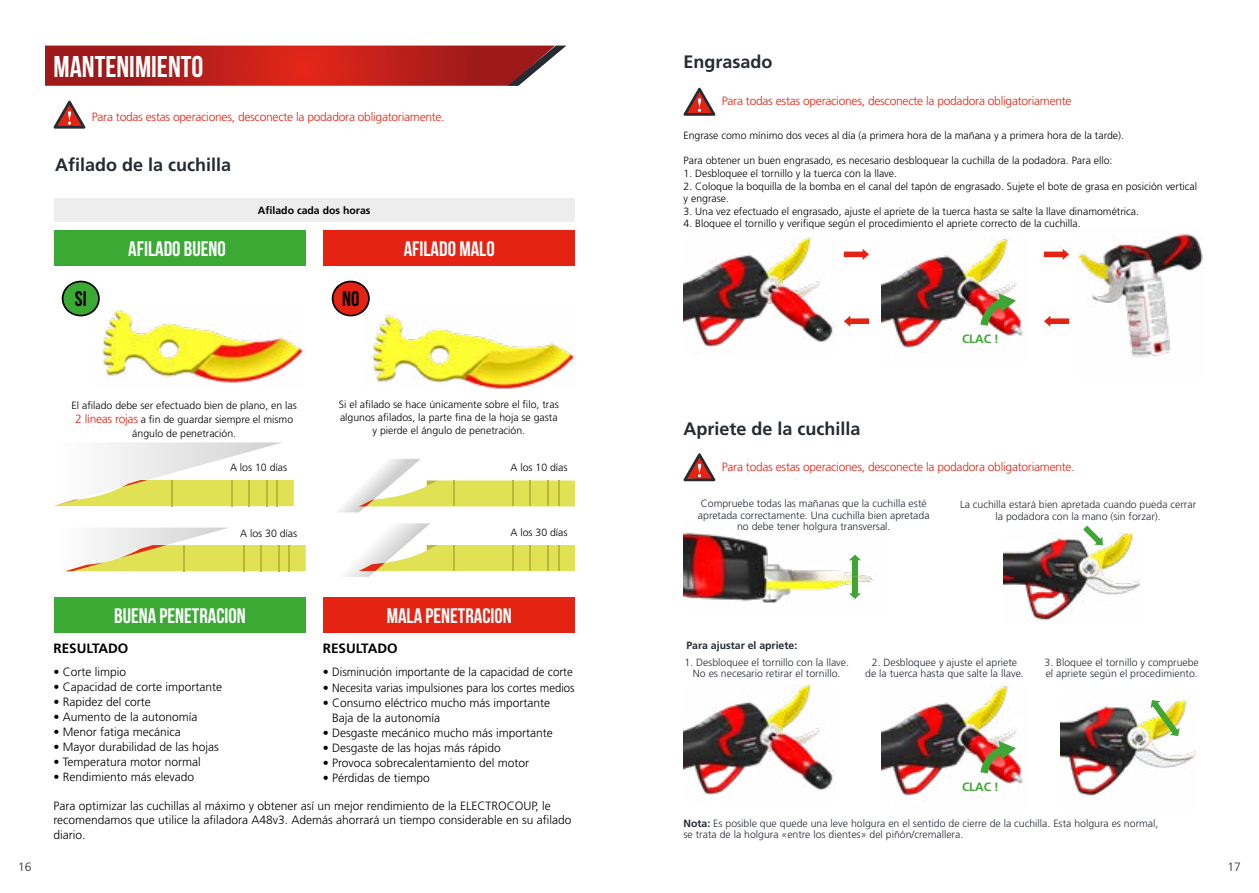
<style>
.page{position:relative;width:1259px;height:893px;background:#fff}
.page>*{position:absolute;margin:0;border:0;box-sizing:border-box;transform-origin:0 0}
.t1{font:700 30px "Bebas Neue";color:#fff}
.t2{font:700 21px "Bebas Neue";color:#fff}
.t3{font:700 21px "Bebas Neue";color:#000}
.t4{font:700 18px "Frutiger Pro";color:#262b33}
.t5{font:700 13.5px "Frutiger Pro";color:#000}
.t6{font:300 12px/14.4px "Frutiger Pro";color:#000}
.t7{font:300 12px "Frutiger Pro";letter-spacing:-.02em;color:#e42313}
.t8{font:700 12px "Frutiger Pro";letter-spacing:-.01em;color:#3fa535}
.t9{font:300 12px "Frutiger Pro";color:#262b33}
.t10{font:300 10.5px/12.6px "Frutiger Pro";color:#000;text-align:center}
.t11{font:300 10.5px/11.2px "Frutiger Pro";color:#262b33;text-align:center}
.t12{font:700 10.5px "Frutiger Pro";color:#262b33}
.t13{font:700 10.5px "Frutiger Pro";color:#000}
.s1{font-size:12px;color:#e42313}
.s2{font-weight:700}
</style>
<div class="page">
<img style="left:881px;top:685px;width:143px;height:111px">
<img style="left:881px;top:238px;width:143px;height:115px">
<svg style="left:683px;top:88px;width:32px;height:28px"></svg>
<svg style="left:844px;top:249px;width:25px;height:11px"></svg>
<svg style="left:1044px;top:249px;width:25px;height:11px"></svg>
<svg style="left:844px;top:316px;width:25px;height:11px"></svg>
<svg style="left:1044px;top:316px;width:25px;height:11px"></svg>
<svg style="left:683px;top:453px;width:32px;height:28px"></svg>
<img style="left:683px;top:237px;width:152px;height:110px">
<svg style="left:980px;top:741px;width:36px;height:32px"></svg>
<svg style="left:980px;top:293px;width:36px;height:33px"></svg>
<img style="left:1077px;top:234px;width:126px;height:123px">
<img style="left:684px;top:532px;width:190px;height:71px">
<svg style="left:849px;top:555px;width:12px;height:44px"></svg>
<img style="left:1003px;top:533px;width:136px;height:88px">
<img style="left:1060px;top:699px;width:136px;height:97px">
<svg style="left:1083px;top:526px;width:20px;height:19px"></svg>
<svg style="left:1150px;top:700px;width:29px;height:36px"></svg>
<img style="left:683px;top:684px;width:152px;height:111px">
<svg style="left:45px;top:46px;width:521px;height:40px;background:#b62926"></svg>
<img style="left:102px;top:310px;width:203px;height:73px">
<svg style="left:53px;top:101px;width:33px;height:28px"></svg>
<div style="left:54px;top:230px;width:252px;height:36px;background:#3aaa35"></div>
<div style="left:54px;top:198px;width:521px;height:24px;background:#ededed"></div>
<div style="left:54px;top:597px;width:252px;height:36px;background:#3aaa35"></div>
<div style="left:323px;top:597px;width:252px;height:36px;background:#e42313"></div>
<div style="left:323px;top:230px;width:252px;height:36px;background:#e42313"></div>
<svg style="left:54px;top:442px;width:240px;height:64px"></svg>
<svg style="left:65px;top:528px;width:241px;height:44px"></svg>
<svg style="left:339px;top:459px;width:236px;height:53px"></svg>
<svg style="left:346px;top:523px;width:229px;height:54px"></svg>
<img style="left:372px;top:315px;width:203px;height:73px">
<svg style="left:62px;top:281px;width:38px;height:35px"></svg>
<svg style="left:332px;top:281px;width:38px;height:35px"></svg>
<h1 class="t1" style="left:54px;top:50px;width:151px">MANTENIMIENTO</h1>
<p class="t7" style="left:92px;top:109px;width:354px">Para todas estas operaciones, desconecte la podadora obligatoriamente.</p>
<h3 class="t4" style="left:55px;top:154px;width:178px">Afilado de la cuchilla</h3>
<h2 class="t2" style="left:128px;top:237px;width:99px">AFILADO BUENO</h2>
<p class="t13" style="left:258px;top:204px;width:114px">Afilado cada dos horas</p>
<h2 class="t3" style="left:75px;top:288px;width:13px">SI</h2>
<h2 class="t3" style="left:342px;top:288px;width:19px">NO</h2>
<h2 class="t2" style="left:404px;top:237px;width:92px">AFILADO MALO</h2>
<p class="t10" style="left:72px;top:399px;width:227px;line-height:13.5px">El afilado debe ser efectuado bien de plano, en las<br><span class="s1">2 líneas rojas</span> a fin de guardar siempre el mismo ángulo de penetración.</p>
<p class="t10" style="left:339px;top:398px;width:221px">Si el afilado se hace únicamente sobre el filo, tras algunos afilados, la parte fina de la hoja se gasta y pierde el ángulo de penetración.</p>
<p class="t10" style="left:230px;top:461px;width:59px">A los 10 días</p>
<p class="t10" style="left:240px;top:527px;width:59px">A los 30 días</p>
<p class="t10" style="left:510px;top:461px;width:59px">A los 10 días</p>
<p class="t10" style="left:510px;top:526px;width:59px">A los 30 días</p>
<p class="t9" style="left:18px;top:859px;width:15px">16</p>
<h2 class="t2" style="left:114px;top:604px;width:133px">BUENA PENETRACION</h2>
<h2 class="t2" style="left:387px;top:604px;width:127px">MALA PENETRACION</h2>
<p class="t5" style="left:54px;top:640px;width:76px">RESULTADO</p>
<p class="t6" style="left:54px;top:665px;width:74px">• Corte limpio</p>
<p class="t6" style="left:54px;top:680px;width:170px">• Capacidad de corte importante</p>
<p class="t6" style="left:54px;top:695px;width:99px">• Rapidez del corte</p>
<p class="t6" style="left:54px;top:710px;width:146px">• Aumento de la autonomía</p>
<p class="t6" style="left:54px;top:725px;width:129px">• Menor fatiga mecánica</p>
<p class="t6" style="left:54px;top:740px;width:167px">• Mayor durabilidad de las hojas</p>
<p class="t6" style="left:54px;top:755px;width:149px">• Temperatura motor normal</p>
<p class="t6" style="left:54px;top:770px;width:142px">• Rendimiento más elevado</p>
<p class="t5" style="left:323px;top:640px;width:76px">RESULTADO</p>
<p class="t6" style="left:323px;top:665px;width:252px">• Disminución importante de la capacidad de corte</p>
<p class="t6" style="left:323px;top:680px;width:253px">• Necesita varias impulsiones para los cortes medios</p>
<p class="t6" style="left:332px;top:695px;width:220px;line-height:15px;text-indent:-9px">• Consumo eléctrico mucho más importante<br>Baja de la autonomía</p>
<p class="t6" style="left:323px;top:725px;width:232px">• Desgaste mecánico mucho más importante</p>
<p class="t6" style="left:323px;top:740px;width:180px">• Desgaste de las hojas más rápido</p>
<p class="t6" style="left:323px;top:755px;width:208px">• Provoca sobrecalentamiento del motor</p>
<p class="t6" style="left:323px;top:770px;width:109px">• Pérdidas de tiempo</p>
<p class="t6" style="left:54px;top:799px;width:519px">Para optimizar las cuchillas al máximo y obtener así un mejor rendimiento de la ELECTROCOUP, le recomendamos que utilice la afiladora A48v3. Además ahorrará un tiempo considerable en su afilado diario.</p>
<h3 class="t4" style="left:683px;top:51px;width:91px">Engrasado</h3>
<p class="t7" style="left:722px;top:94px;width:351px">Para todas estas operaciones, desconecte la podadora obligatoriamente</p>
<p class="t10" style="left:683px;top:129px;width:442px">Engrase como mínimo dos veces al día (a primera hora de la mañana y a primera hora de la tarde).</p>
<p class="t10" style="left:683px;top:154px;width:430px">Para obtener un buen engrasado, es necesario desbloquear la cuchilla de la podadora. Para ello:</p>
<p class="t10" style="left:683px;top:167px;width:215px">1. Desbloquee el tornillo y la tuerca con la llave.</p>
<p class="t10" style="left:683px;top:180px;width:515px;text-align:left">2. Coloque la boquilla de la bomba en el canal del tapón de engrasado. Sujete el bote de grasa en posición vertical y engrase.</p>
<p class="t10" style="left:683px;top:205px;width:457px">3. Una vez efectuado el engrasado, ajuste el apriete de la tuerca hasta se salte la llave dinamométrica.</p>
<p class="t10" style="left:683px;top:217px;width:399px">4. Bloquee el tornillo y verifique según el procedimiento el apriete correcto de la cuchilla.</p>
<h3 class="t4" style="left:683px;top:418px;width:179px">Apriete de la cuchilla</h3>
<p class="t8" style="left:962px;top:332px;width:38px">CLAC !</p>
<p class="t7" style="left:722px;top:460px;width:354px">Para todas estas operaciones, desconecte la podadora obligatoriamente.</p>
<p class="t11" style="left:698px;top:498px;width:233px">Compruebe todas las mañanas que la cuchilla esté apretada correctamente. Una cuchilla bien apretada no debe tener holgura transversal.</p>
<p class="t11" style="left:960px;top:499px;width:238px">La cuchilla estará bien apretada cuando pueda cerrar la podadora con la mano (sin forzar).</p>
<p class="t12" style="left:686px;top:639px;width:112px">Para ajustar el apriete:</p>
<p class="t11" style="left:684px;top:656px;width:166px">1. Desbloquee el tornillo con la llave.<br>No es necesario retirar el tornillo.</p>
<p class="t11" style="left:1044px;top:656px;width:156px;text-align:left">3. Bloquee el tornillo y compruebe el apriete según el procedimiento.</p>
<p class="t11" style="left:865px;top:656px;width:160px">2. Desbloquee y ajuste el apriete de la tuerca hasta que salte la llave.</p>
<p class="t8" style="left:962px;top:780px;width:38px">CLAC !</p>
<p class="t11" style="left:683px;top:818px;width:476px;text-align:left"><span class="s2">Nota:</span> Es posible que quede una leve holgura en el sentido de cierre de la cuchilla. Esta holgura es normal, se trata de la holgura «entre los dientes» del piñón/cremallera.</p>
<p class="t9" style="left:1227px;top:859px;width:15px">17</p>
</div>
